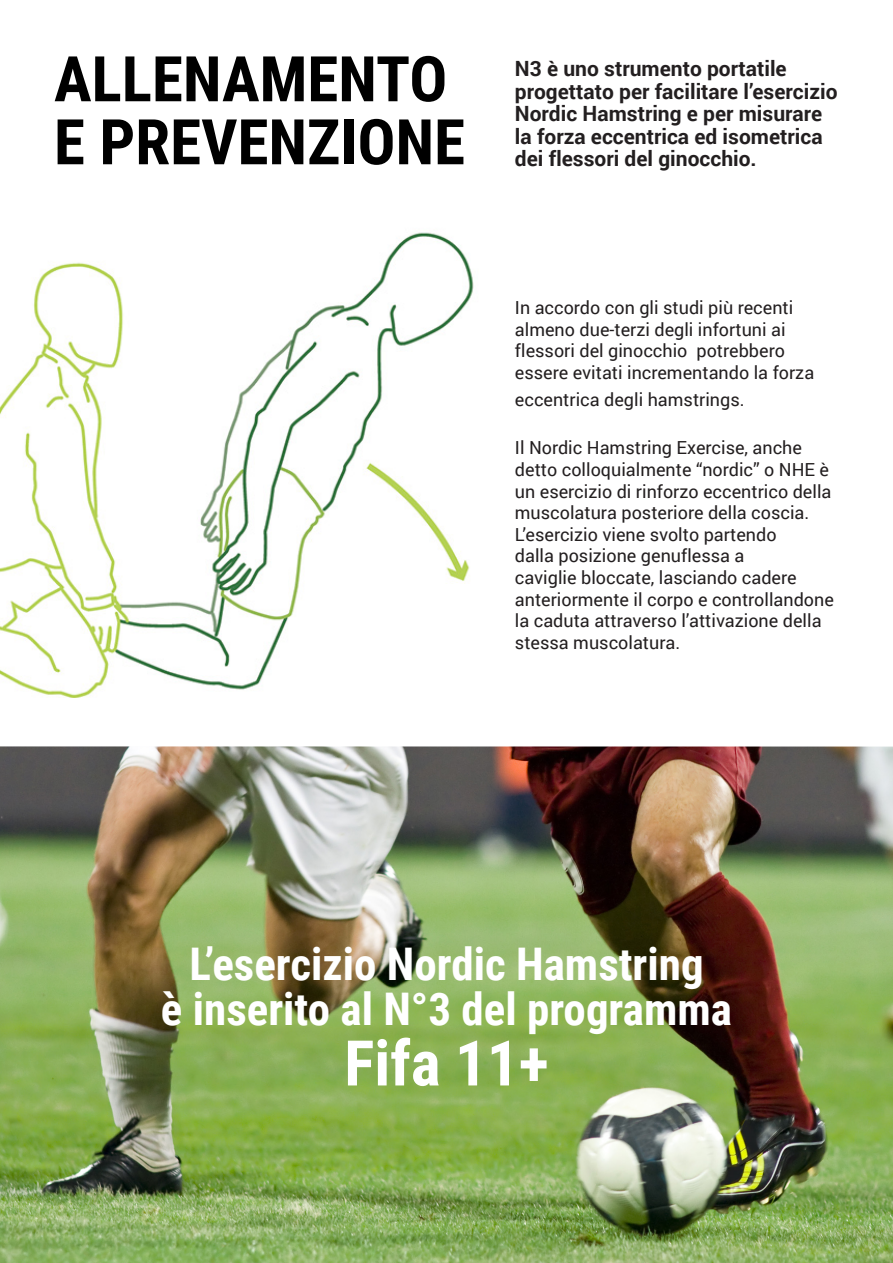
<style>
.page{position:relative;width:893px;height:1263px;background:#fff}
.page>*{position:absolute;margin:0;border:0;box-sizing:border-box;transform-origin:0 0}
.t1{font:700 63px "Roboto Condensed";color:#000}
.t2{font:700 63px "Roboto Condensed";color:#fff}
.t3{font:700 45px "Roboto Condensed";color:#fff}
.t4{font:700 21px/22.5px "Roboto";color:#231f20}
.t5{font:18px/21.6px "Roboto";color:#231f20}
</style>
<div class="page">
<img style="left:0;top:232px;width:474px;height:466px">
<img style="left:0;top:746px;width:893px;height:517px">
<p class="t1" style="left:54px;top:35px;width:395px">ALLENAMENTO</p>
<p class="t1" style="left:54px;top:98px;width:413px">E PREVENZIONE</p>
<p class="t4" style="left:515px;top:56px;width:324px">N3 è uno strumento portatile progettato per facilitare l’esercizio<br>Nordic Hamstring e per misurare</p>
<p class="t4" style="left:515px;top:124px;width:309px">la forza eccentrica ed isometrica</p>
<p class="t4" style="left:515px;top:146px;width:243px">dei flessori del ginocchio.</p>
<p class="t5" style="left:515px;top:296px;width:301px">In accordo con gli studi più recenti almeno due-terzi degli infortuni ai flessori del ginocchio potrebbero essere evitati incrementando la forza</p>
<p class="t5" style="left:515px;top:388px;width:231px">eccentrica degli hamstrings.</p>
<p class="t5" style="left:515px;top:436px;width:318px">Il Nordic Hamstring Exercise, anche detto colloquialmente “nordic” o NHE è un esercizio di rinforzo eccentrico della muscolatura posteriore della coscia.</p>
<p class="t5" style="left:515px;top:523px;width:320px">L’esercizio viene svolto partendo<br>dalla posizione genuflessa a<br>caviglie bloccate, lasciando cadere anteriormente il corpo e controllandone la caduta attraverso l’attivazione della stessa muscolatura.</p>
<p class="t3" style="left:189px;top:933px;width:516px">L’esercizio Nordic Hamstring</p>
<p class="t3" style="left:161px;top:978px;width:573px">è inserito al N°3 del programma</p>
<p class="t2" style="left:344px;top:1019px;width:206px">Fifa 11+</p>
</div>
